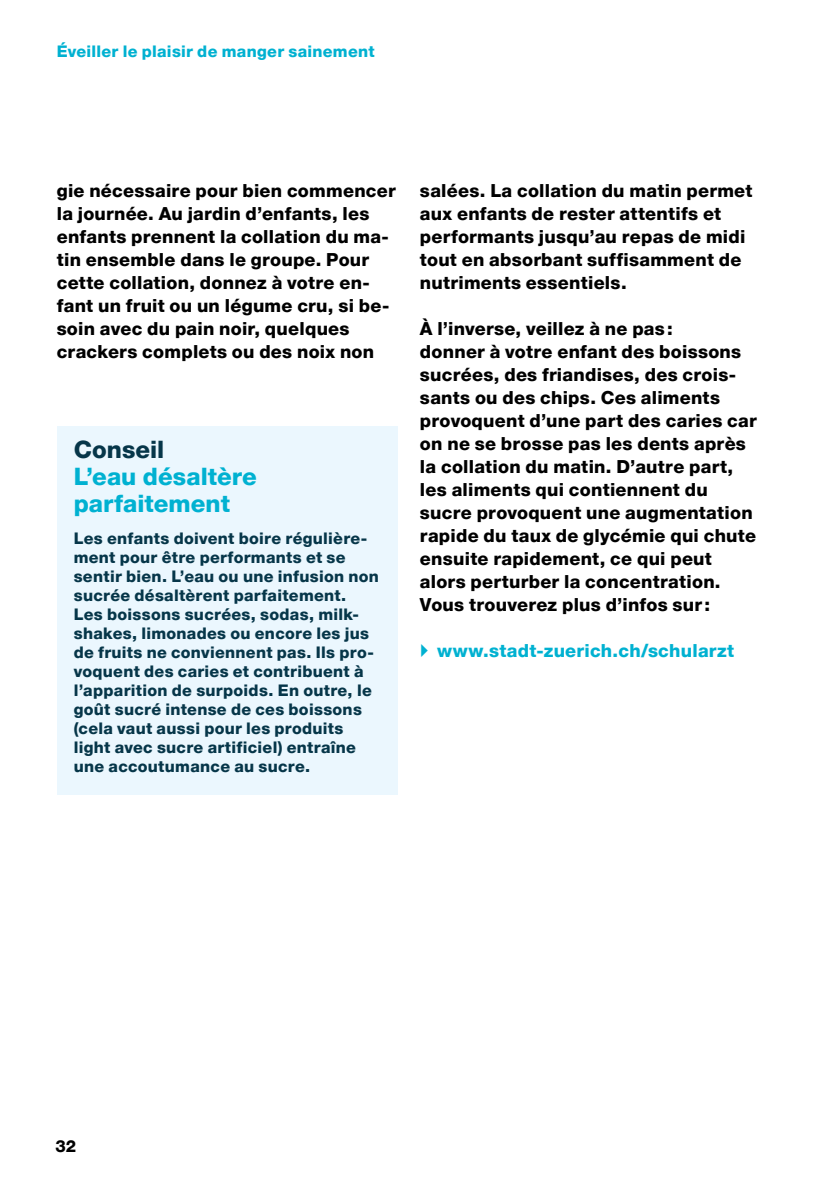
<style>
.page{position:relative;width:840px;height:1191px;background:#fff}
.page>*{position:absolute;margin:0;border:0;box-sizing:border-box;transform-origin:0 0}
.t1{font:800 24px/27px "Helvetica Neue LT Pro";color:#00b1d1}
.t2{font:800 24px "Helvetica Neue LT Pro";color:#063649}
.t3{font:800 18px/23px "Helvetica Neue LT Pro";letter-spacing:.015em;color:#000}
.t4{font:800 18px "Helvetica Neue LT Pro";letter-spacing:.015em;color:#00b1d1}
.t5{font:800 16.4px "Helvetica Neue LT Pro";color:#000}
.t6{font:800 16px/19px "Helvetica Neue LT Pro";letter-spacing:.02em;color:#063649}
.t7{font:800 16px "Helvetica Neue LT Pro";letter-spacing:.02em;color:#00b1d1}
</style>
<div class="page">
<div style="left:57px;top:427px;width:340px;height:368px;background:#ebf7fe"></div>
<p class="t7" style="left:57px;top:41px;width:319px">Éveiller le plaisir de manger sainement</p>
<p class="t3" style="left:57px;top:179px;width:340px">gie nécessaire pour bien commencer la journée. Au jardin d’enfants, les enfants prennent la collation du ma&shy;tin ensemble dans le groupe. Pour cette collation, donnez à votre en&shy;fant un fruit ou un légume cru, si be&shy;soin avec du pain noir, quelques crackers complets ou des noix non</p>
<p class="t3" style="left:420px;top:179px;width:334px">salées. La collation du matin permet aux enfants de rester attentifs et performants jusqu’au repas de midi tout en absorbant suffisamment de nutriments essentiels.</p>
<p class="t3" style="left:420px;top:317px;width:338px">À l’inverse, veillez à ne pas:<br>donner à votre enfant des boissons sucrées, des friandises, des crois&shy;sants ou des chips. Ces aliments provoquent d’une part des caries car on ne se brosse pas les dents après la collation du matin. D’autre part, les aliments qui contiennent du sucre provoquent une augmentation rapide du taux de glycémie qui chute ensuite rapidement, ce qui peut alors perturber la concentration.<br>Vous trouverez plus d’infos sur :</p>
<p class="t4" style="left:437px;top:640px;width:298px">www.stadt-zuerich.ch/schularzt</p>
<h1 class="t2" style="left:74px;top:435px;width:92px">Conseil</h1>
<h1 class="t1" style="left:74px;top:463px;width:184px">L’eau désaltère parfaitement</h1>
<p class="t6" style="left:74px;top:529px;width:306px">Les enfants doivent boire régulière&shy;ment pour être performants et se sentir bien. L’eau ou une infusion non sucrée désaltèrent parfaitement.<br>Les boissons sucrées, sodas, milk&shy;shakes, limonades ou encore les jus de fruits ne conviennent pas. Ils pro&shy;voquent des caries et contribuent à l’apparition de surpoids. En outre, le goût sucré intense de ces boissons (cela vaut aussi pour les produits light avec sucre artificiel) entraîne une accoutumance au sucre.</p>
<p class="t5" style="left:56px;top:1136px;width:22px">32</p>
</div>
